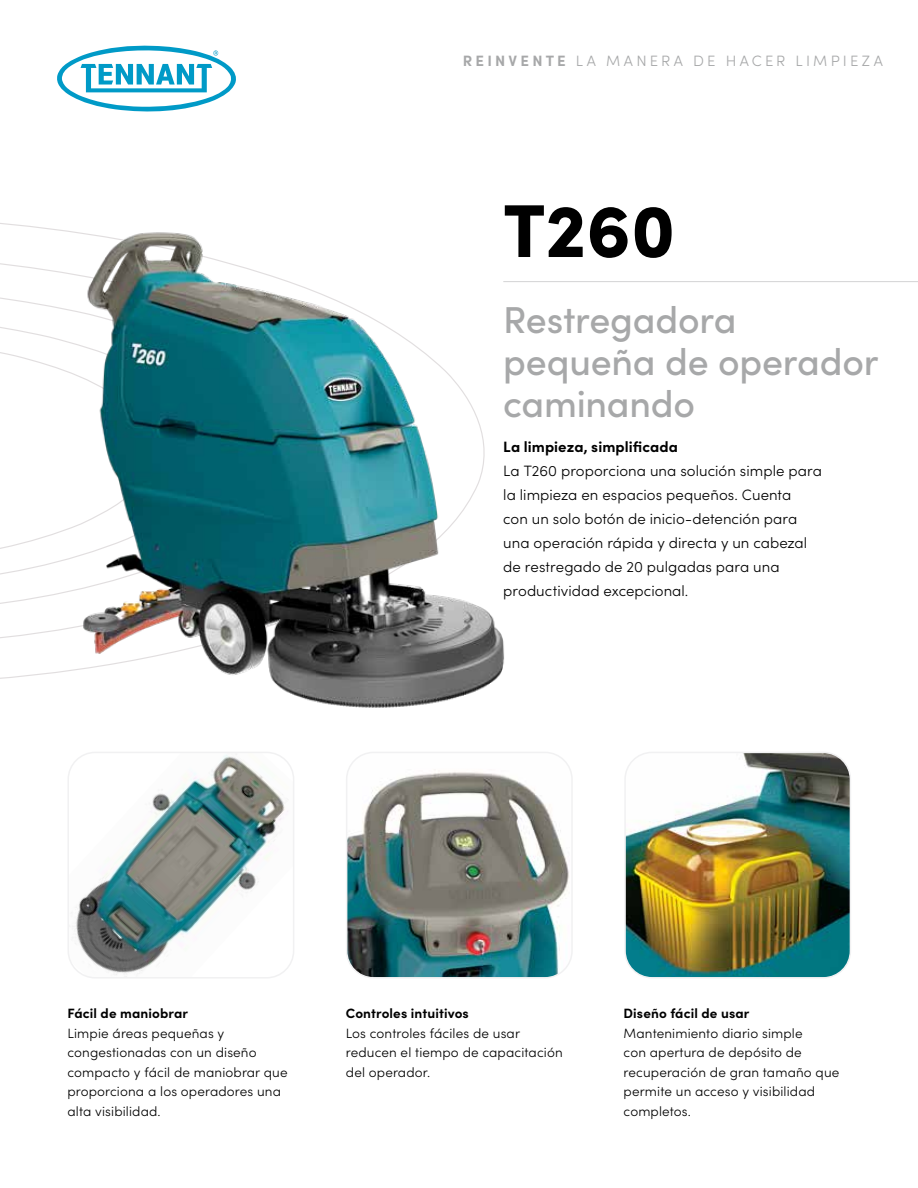
<style>
.page{position:relative;width:918px;height:1188px;background:#fff}
.page>*{position:absolute;margin:0;border:0;box-sizing:border-box;transform-origin:0 0}
.t1{font:900 75px "Sofia Pro";color:#000}
.t2{font:500 37.5px/42px "Sofia Pro";letter-spacing:-.005em;color:#a7a8a9}
.t3{font:300 15px/24px "Sofia Pro";letter-spacing:.005em;color:#000}
.t4{font:300 15px "Sofia Pro";letter-spacing:.215em;color:#a7a8a9}
.t5{font:700 15px "Sofia Pro";letter-spacing:.005em;color:#000}
.t6{font:300 13.5px/19.5px "Sofia Pro";letter-spacing:.01em;color:#000}
.t7{font:700 13.5px "Sofia Pro";letter-spacing:.01em;color:#000}
.s1{font-weight:700}
</style>
<div class="page">
<hr style="left:503px;top:281px;width:415px;height:1px;background:#d3d3d4">
<img style="left:68px;top:755px;width:223px;height:221px">
<div style="left:68px;top:752px;width:226px;height:227px;border:2px solid #f1f1f2;border-radius:27px"></div>
<img style="left:349px;top:755px;width:221px;height:221px">
<div style="left:346px;top:752px;width:227px;height:227px;border:2px solid #f1f1f2;border-radius:27px"></div>
<img style="left:627px;top:755px;width:221px;height:221px">
<div style="left:624px;top:752px;width:227px;height:227px;border:2px solid #f1f1f2;border-radius:27px"></div>
<svg style="left:57px;top:45px;width:179px;height:67px"></svg>
<svg style="left:0;top:223px;width:68px;height:456px"></svg>
<img style="left:68px;top:231px;width:436px;height:477px">
<p class="t4" style="left:463px;top:50px;width:422px"><span class="s1">REINVENTE</span> LA MANERA DE HACER LIMPIEZA</p>
<h1 class="t1" style="left:503px;top:172px;width:173px">T260</h1>
<h2 class="t2" style="left:503px;top:297px;width:377px">Restregadora pequeña de operador caminando</h2>
<p class="t5" style="left:503px;top:436px;width:176px">La limpieza, simplificada</p>
<p class="t3" style="left:503px;top:458px;width:320px">La T260 proporciona una solución simple para la limpieza en espacios pequeños. Cuenta<br>con un solo botón de inicio-detención para una operación rápida y directa y un cabezal de restregado de 20 pulgadas para una productividad excepcional.</p>
<p class="t7" style="left:67px;top:1003px;width:122px">Fácil de maniobrar</p>
<p class="t6" style="left:67px;top:1022px;width:222px">Limpie áreas pequeñas y congestionadas con un diseño compacto y fácil de maniobrar que proporciona a los operadores una alta visibilidad.</p>
<p class="t7" style="left:346px;top:1003px;width:125px">Controles intuitivos</p>
<p class="t6" style="left:346px;top:1023px;width:218px">Los controles fáciles de usar reducen el tiempo de capacitación del operador.</p>
<p class="t7" style="left:624px;top:1003px;width:127px">Diseño fácil de usar</p>
<p class="t6" style="left:624px;top:1023px;width:217px">Mantenimiento diario simple<br>con apertura de depósito de recuperación de gran tamaño que permite un acceso y visibilidad completos.</p>
</div>
